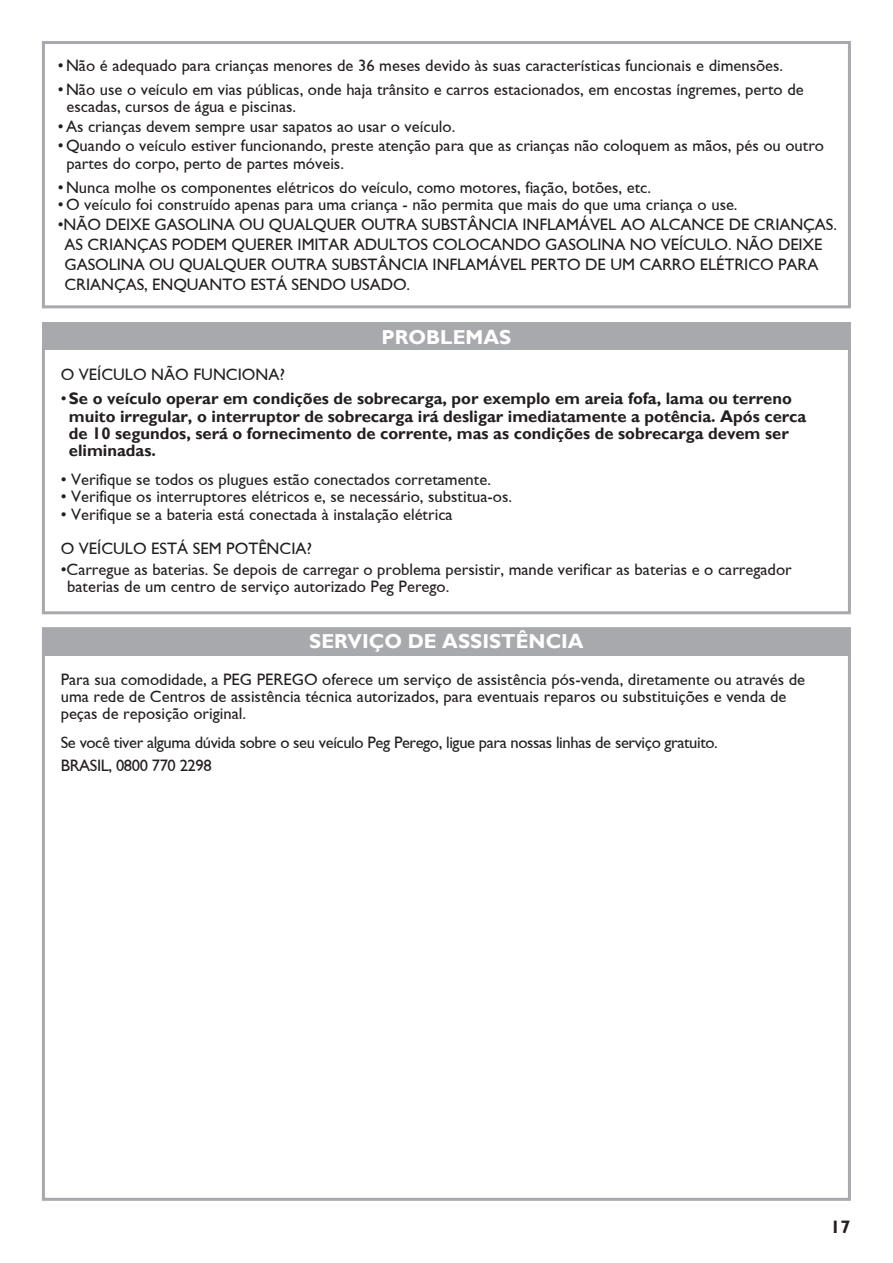
<style>
.page{position:relative;width:893px;height:1263px;background:#fff}
.page>*{position:absolute;margin:0;border:0;box-sizing:border-box;transform-origin:0 0}
.t1{font:700 20.25px "Gill Sans";color:#fff}
.t2{font:700 18px "Gill Sans";color:#231f20}
.t3{font:16.65px/17.2px "Gill Sans";color:#231f20}
.t4{font:700 16.65px/17.2px "Gill Sans";color:#231f20}
.t5{font:16.65px/22.8px "Gill Sans";letter-spacing:-.025em;color:#231f20}
.s1{font-weight:400}
</style>
<div class="page">
<div style="left:42px;top:629px;width:809px;height:27px;background:#a8a9ad"></div>
<div style="left:42px;top:347px;width:809px;height:267px;border:3px solid #a8a9ad"></div>
<div style="left:42px;top:627px;width:809px;height:574px;border:3px solid #a8a9ad"></div>
<div style="left:42px;top:323px;width:809px;height:27px;background:#a8a9ad"></div>
<div style="left:42px;top:41px;width:809px;height:267px;border:3px solid #a8a9ad"></div>
<p class="t3" style="left:58px;top:57px;width:727px">•Não é adequado para crianças menores de 36 meses devido às suas características funcionais e dimensões.</p>
<p class="t3" style="left:66px;top:81px;width:739px;text-indent:-9px">•Não use o veículo em vias públicas, onde haja trânsito e carros estacionados, em encostas íngremes, perto de escadas, cursos de água e piscinas.</p>
<p class="t3" style="left:58px;top:117px;width:399px">•As crianças devem sempre usar sapatos ao usar o veículo.</p>
<p class="t3" style="left:66px;top:137px;width:759px;text-indent:-9px">• Quando o veículo estiver funcionando, preste atenção para que as crianças não coloquem as mãos, pés ou outro partes do corpo, perto de partes móveis.</p>
<p class="t3" style="left:58px;top:179px;width:595px">•Nunca molhe os componentes elétricos do veículo, como motores, fiação, botões, etc.</p>
<p class="t3" style="left:58px;top:196px;width:681px">• O veículo foi construído apenas para uma criança - não permita que mais do que uma criança o use.</p>
<p class="t3" style="left:65px;top:214px;width:774px;line-height:20px;text-indent:-7px">•NÃO DEIXE GASOLINA OU QUALQUER OUTRA SUBSTÂNCIA INFLAMÁVEL AO ALCANCE DE CRIANÇAS.<br>AS CRIANÇAS PODEM QUERER IMITAR ADULTOS COLOCANDO GASOLINA NO VEÍCULO. NÃO DEIXE GASOLINA OU QUALQUER OUTRA SUBSTÂNCIA INFLAMÁVEL PERTO DE UM CARRO ELÉTRICO PARA CRIANÇAS, ENQUANTO ESTÁ SENDO USADO.</p>
<p class="t1" style="left:382px;top:325px;width:131px">PROBLEMAS</p>
<p class="t3" style="left:61px;top:366px;width:226px">O VEÍCULO NÃO FUNCIONA?</p>
<p class="t4" style="left:69px;top:390px;width:739px;text-indent:-8px"><span class="s1">•</span>Se o veículo operar em condições de sobrecarga, por exemplo em areia fofa, lama ou terreno muito irregular, o interruptor de sobrecarga irá desligar imediatamente a potência. Após cerca de 10 segundos, será o fornecimento de corrente, mas as condições de sobrecarga devem ser eliminadas.</p>
<p class="t3" style="left:61px;top:471px;width:432px">• Verifique se todos os plugues estão conectados corretamente.</p>
<p class="t3" style="left:61px;top:488px;width:453px">• Verifique os interruptores elétricos e, se necessário, substitua-os.</p>
<p class="t3" style="left:61px;top:497px;width:393px;line-height:34.7px">• Verifique se a bateria está conectada à instalação elétrica<br>O VEÍCULO ESTÁ SEM POTÊNCIA?</p>
<p class="t3" style="left:67px;top:560px;width:726px;text-indent:-6px">•Carregue as baterias. Se depois de carregar o problema persistir, mande verificar as baterias e o carregador baterias de um centro de serviço autorizado Peg Perego.</p>
<p class="t1" style="left:309px;top:629px;width:276px">SERVIÇO DE ASSISTÊNCIA</p>
<p class="t3" style="left:61px;top:670px;width:746px">Para sua comodidade, a PEG PEREGO oferece um serviço de assistência pós-venda, diretamente ou através de uma rede de Centros de assistência técnica autorizados, para eventuais reparos ou substituições e venda de peças de reposição original.</p>
<p class="t5" style="left:61px;top:731px;width:659px">Se você tiver alguma dúvida sobre o seu veículo Peg Perego, ligue para nossas linhas de serviço gratuito.<br>BRASIL, 0800 770 2298</p>
<p class="t2" style="left:831px;top:1216px;width:21px">17</p>
</div>
